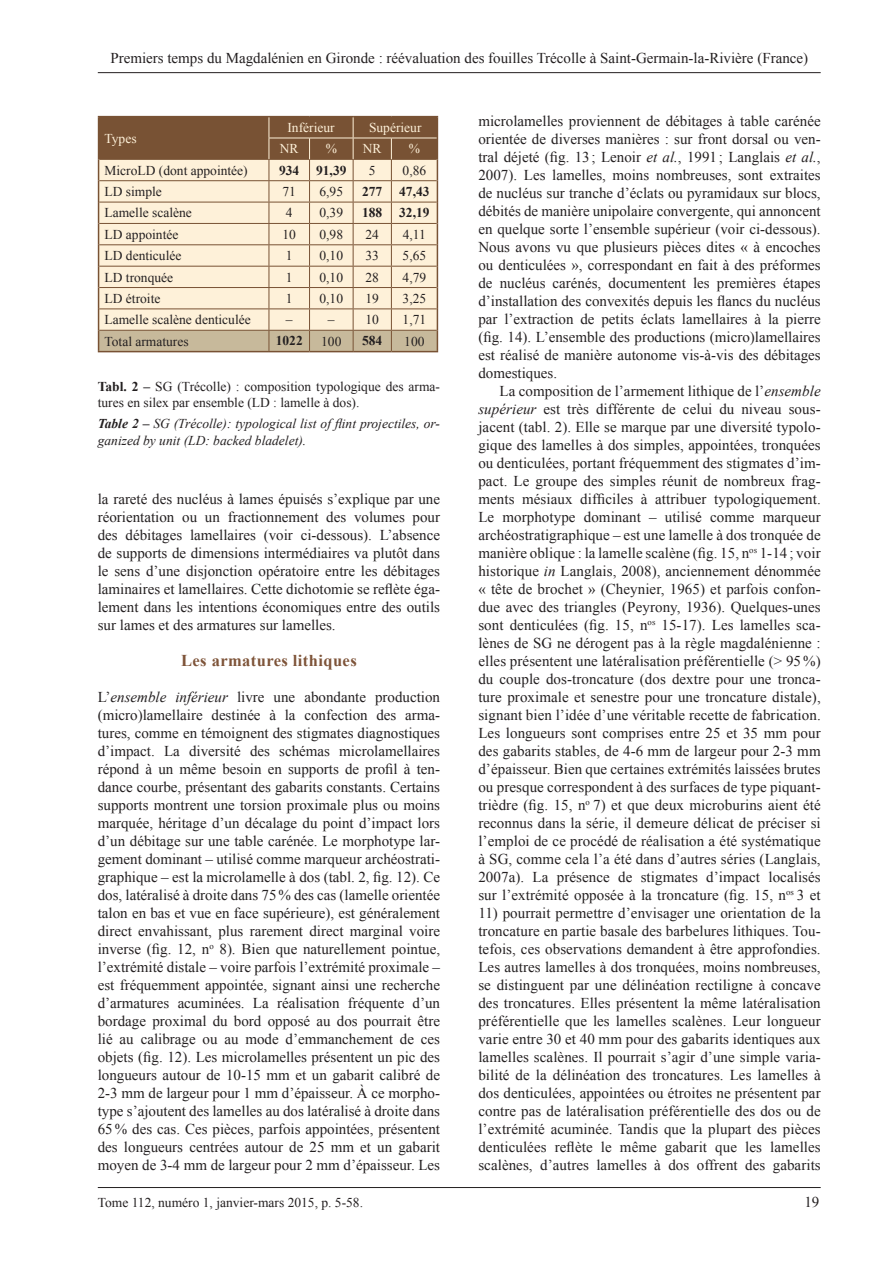
<style>
.page{position:relative;width:893px;height:1263px;background:#fff}
.page>*{position:absolute;margin:0;border:0;box-sizing:border-box;transform-origin:0 0}
.Titre2{font:700 16.5px "Times New Roman";letter-spacing:.025em;color:#7e5439}
.Sans_letrine{font:15px/18px "Times New Roman";color:#231f20;text-align:justify}
.Tableau{font:13.5px "Times New Roman";color:#231f20}
.Figures{font:13.5px/16.5px "Times New Roman";color:#231f20}
.Figures-2{font:italic 13.5px/16.5px "Times New Roman";color:#231f20}
.Tableau-2{font:700 13.5px "Times New Roman";color:#231f20}
.Tableau-3{font:13.5px "Times New Roman";color:#fef1d9}
.s1{font-weight:700}
.s2{font-style:italic}
</style>
<div class="page">
<hr style="left:98px;top:72px;width:723px;height:1px;background:#231f20">
<hr style="left:98px;top:1187px;width:723px;height:1px;background:#231f20">
<hr style="left:98px;top:116px;width:171px;height:1px;background:#785234">
<hr style="left:269px;top:116px;width:41px;height:1px;background:#785234">
<hr style="left:310px;top:116px;width:43px;height:1px;background:#785234">
<hr style="left:353px;top:116px;width:38px;height:1px;background:#785234">
<hr style="left:391px;top:116px;width:47px;height:1px;background:#785234">
<svg style="left:98px;top:117px;width:340px;height:235px;background:#dac7ad"></svg>
<p class="Sans_letrine" style="left:110px;top:49px;width:699px">Premiers temps du Magdalénien en Gironde : réévaluation des fouilles Trécolle à Saint-Germain-la-Rivière (France)</p>
<p class="Tableau-3" style="left:105px;top:129px;width:34px">Types</p>
<p class="Tableau-3" style="left:287px;top:118px;width:49px">Inférieur</p>
<p class="Tableau-3" style="left:369px;top:118px;width:54px">Supérieur</p>
<p class="Tableau-3" style="left:280px;top:140px;width:20px">NR</p>
<p class="Tableau-3" style="left:326px;top:140px;width:13px">%</p>
<p class="Tableau-3" style="left:363px;top:140px;width:20px">NR</p>
<p class="Tableau-3" style="left:409px;top:140px;width:13px">%</p>
<p class="Tableau" style="left:105px;top:161px;width:145px">MicroLD (dont appointée)</p>
<p class="Tableau-2" style="left:279px;top:161px;width:22px">934</p>
<p class="Tableau-2" style="left:316px;top:161px;width:32px">91,39</p>
<p class="Tableau" style="left:369px;top:161px;width:8px">5</p>
<p class="Tableau" style="left:403px;top:161px;width:25px">0,86</p>
<p class="Tableau" style="left:105px;top:182px;width:59px">LD simple</p>
<p class="Tableau" style="left:282px;top:182px;width:15px">71</p>
<p class="Tableau" style="left:319px;top:182px;width:25px">6,95</p>
<p class="Tableau-2" style="left:362px;top:182px;width:22px">277</p>
<p class="Tableau-2" style="left:399px;top:182px;width:32px">47,43</p>
<p class="Tableau" style="left:105px;top:204px;width:89px">Lamelle scalène</p>
<p class="Tableau" style="left:286px;top:204px;width:8px">4</p>
<p class="Tableau" style="left:319px;top:204px;width:25px">0,39</p>
<p class="Tableau-2" style="left:362px;top:203px;width:22px">188</p>
<p class="Tableau-2" style="left:399px;top:203px;width:32px">32,19</p>
<p class="Tableau" style="left:105px;top:225px;width:75px">LD appointée</p>
<p class="Tableau" style="left:282px;top:225px;width:15px">10</p>
<p class="Tableau" style="left:319px;top:225px;width:25px">0,98</p>
<p class="Tableau" style="left:365px;top:225px;width:15px">24</p>
<p class="Tableau" style="left:403px;top:225px;width:25px">4,11</p>
<p class="Tableau" style="left:105px;top:247px;width:78px">LD denticulée</p>
<p class="Tableau" style="left:286px;top:247px;width:8px">1</p>
<p class="Tableau" style="left:319px;top:247px;width:25px">0,10</p>
<p class="Tableau" style="left:365px;top:247px;width:15px">33</p>
<p class="Tableau" style="left:403px;top:247px;width:25px">5,65</p>
<p class="Tableau" style="left:105px;top:268px;width:70px">LD tronquée</p>
<p class="Tableau" style="left:286px;top:268px;width:8px">1</p>
<p class="Tableau" style="left:319px;top:268px;width:25px">0,10</p>
<p class="Tableau" style="left:365px;top:268px;width:15px">28</p>
<p class="Tableau" style="left:403px;top:268px;width:25px">4,79</p>
<p class="Tableau" style="left:105px;top:289px;width:57px">LD étroite</p>
<p class="Tableau" style="left:286px;top:289px;width:8px">1</p>
<p class="Tableau" style="left:319px;top:289px;width:25px">0,10</p>
<p class="Tableau" style="left:365px;top:289px;width:15px">19</p>
<p class="Tableau" style="left:403px;top:289px;width:25px">3,25</p>
<p class="Tableau" style="left:105px;top:311px;width:148px">Lamelle scalène denticulée</p>
<p class="Tableau" style="left:286px;top:311px;width:8px">–</p>
<p class="Tableau" style="left:328px;top:311px;width:8px">–</p>
<p class="Tableau" style="left:365px;top:311px;width:15px">10</p>
<p class="Tableau" style="left:403px;top:311px;width:25px">1,71</p>
<p class="Tableau" style="left:105px;top:332px;width:86px">Total armatures</p>
<p class="Tableau-2" style="left:276px;top:332px;width:28px">1022</p>
<p class="Tableau" style="left:321px;top:332px;width:22px">100</p>
<p class="Tableau-2" style="left:362px;top:332px;width:22px">584</p>
<p class="Tableau" style="left:404px;top:332px;width:22px">100</p>
<p class="Figures" style="left:98px;top:378px;width:344px"><span class="s1">Tabl. 2 –</span> SG (Trécolle) : composition typologique des arma&shy;tures en silex par ensemble (LD : lamelle à dos).</p>
<p class="Figures-2" style="left:98px;top:415px;width:344px"><span class="s1">Table 2 –</span> SG (Trécolle): typological list of flint projectiles, or&shy;ganized by unit (LD: backed bladelet).</p>
<p class="Sans_letrine" style="left:98px;top:490px;width:344px">la rareté des nucléus à lames épuisés s’explique par une réorientation ou un fractionnement des volumes pour des débitages lamellaires (voir ci-dessous). L’absence de supports de dimensions intermédiaires va plutôt dans le sens d’une disjonction opératoire entre les débitages laminaires et lamellaires. Cette dichotomie se reflète éga&shy;lement dans les intentions économiques entre des outils sur lames et des armatures sur lamelles.</p>
<p class="Titre2" style="left:181px;top:649px;width:177px">Les armatures lithiques</p>
<p class="Sans_letrine" style="left:98px;top:688px;width:344px">L’<span class="s2">ensemble inférieur</span> livre une abondante production (micro)lamellaire destinée à la confection des arma&shy;tures, comme en témoignent des stigmates diagnostiques d’impact. La diversité des schémas microlamellaires répond à un même besoin en supports de profil à ten&shy;dance courbe, présentant des gabarits constants. Certains supports montrent une torsion proximale plus ou moins marquée, héritage d’un décalage du point d’impact lors d’un débitage sur une table carénée. Le morphotype lar&shy;gement dominant – utilisé comme marqueur archéostrati&shy;graphique – est la microlamelle à dos (tabl. 2, fig. 12). Ce dos, latéralisé à droite dans 75% des cas (lamelle orientée talon en bas et vue en face supérieure), est généralement direct envahissant, plus rarement direct marginal voire inverse (fig. 12, n<sup>o</sup> 8). Bien que naturellement pointue, l’extrémité distale – voire parfois l’extrémité proximale – est fréquemment appointée, signant ainsi une recherche d’armatures acuminées. La réalisation fréquente d’un bordage proximal du bord opposé au dos pourrait être lié au calibrage ou au mode d’emmanchement de ces objets (fig. 12). Les microlamelles présentent un pic des longueurs autour de 10-15 mm et un gabarit calibré de 2-3 mm de largeur pour 1 mm d’épaisseur. À ce morpho&shy;type s’ajoutent des lamelles au dos latéralisé à droite dans 65% des cas. Ces pièces, parfois appointées, présentent des longueurs centrées autour de 25 mm et un gabarit moyen de 3-4 mm de largeur pour 2 mm d’épaisseur. Les</p>
<p class="Sans_letrine" style="left:478px;top:112px;width:344px">microlamelles proviennent de débitages à table carénée orientée de diverses manières : sur front dorsal ou ven&shy;tral déjeté (fig. 13; Lenoir <span class="s2">et al.</span>, 1991; Langlais <span class="s2">et al.</span>, 2007). Les lamelles, moins nombreuses, sont extraites de nucléus sur tranche d’éclats ou pyramidaux sur blocs, débités de manière unipolaire convergente, qui annoncent en quelque sorte l’ensemble supérieur (voir ci-dessous).<br>Nous avons vu que plusieurs pièces dites « à encoches ou denticulées », correspondant en fait à des préformes de nucléus carénés, documentent les premières étapes d’installation des convexités depuis les flancs du nucléus par l’extraction de petits éclats lamellaires à la pierre (fig. 14). L’ensemble des productions (micro)lamellaires est réalisé de manière autonome vis-à-vis des débitages domestiques.</p>
<p class="Sans_letrine" style="left:478px;top:382px;width:344px;text-indent:21px">La composition de l’armement lithique de l’<span class="s2">ensemble supérieur</span> est très différente de celui du niveau sous&shy;jacent (tabl. 2). Elle se marque par une diversité typolo&shy;gique des lamelles à dos simples, appointées, tronquées ou denticulées, portant fréquemment des stigmates d’im&shy;pact. Le groupe des simples réunit de nombreux frag&shy;ments mésiaux difficiles à attribuer typologiquement.<br>Le morphotype dominant – utilisé comme marqueur archéostratigraphique – est une lamelle à dos tronquée de manière oblique : la lamelle scalène (fig. 15, n<sup>os</sup> 1-14 ; voir historique <span class="s2">in</span> Langlais, 2008), anciennement dénommée « tête de brochet » (Cheynier, 1965) et parfois confon&shy;due avec des triangles (Peyrony, 1936). Quelques-unes sont denticulées (fig. 15, n<sup>os</sup> 15-17). Les lamelles sca&shy;lènes de SG ne dérogent pas à la règle magdalénienne : elles présentent une latéralisation préférentielle (&gt; 95%) du couple dos-troncature (dos dextre pour une tronca&shy;ture proximale et senestre pour une troncature distale), signant bien l’idée d’une véritable recette de fabrication.<br>Les longueurs sont comprises entre 25 et 35 mm pour des gabarits stables, de 4-6 mm de largeur pour 2-3 mm d’épaisseur. Bien que certaines extrémités laissées brutes ou presque correspondent à des surfaces de type piquant&shy;trièdre (fig. 15, n<sup>o</sup> 7) et que deux microburins aient été reconnus dans la série, il demeure délicat de préciser si l’emploi de ce procédé de réalisation a été systématique à SG, comme cela l’a été dans d’autres séries (Langlais, 2007a). La présence de stigmates d’impact localisés sur l’extrémité opposée à la troncature (fig. 15, n<sup>os</sup> 3 et</p>
<p class="Sans_letrine" style="left:478px;top:904px;width:344px">11) pourrait permettre d’envisager une orientation de la troncature en partie basale des barbelures lithiques. Tou&shy;tefois, ces observations demandent à être approfondies.<br>Les autres lamelles à dos tronquées, moins nombreuses, se distinguent par une délinéation rectiligne à concave des troncatures. Elles présentent la même latéralisation préférentielle que les lamelles scalènes. Leur longueur varie entre 30 et 40 mm pour des gabarits identiques aux lamelles scalènes. Il pourrait s’agir d’une simple varia&shy;bilité de la délinéation des troncatures. Les lamelles à dos denticulées, appointées ou étroites ne présentent par contre pas de latéralisation préférentielle des dos ou de l’extrémité acuminée. Tandis que la plupart des pièces denticulées reflète le même gabarit que les lamelles scalènes, d’autres lamelles à dos offrent des gabarits</p>
<p class="Figures" style="left:98px;top:1194px;width:267px">Tome 112, numéro 1, janvier-mars 2015, p. 5-58.</p>
<p class="Sans_letrine" style="left:804px;top:1193px;width:16px">19</p>
</div>
